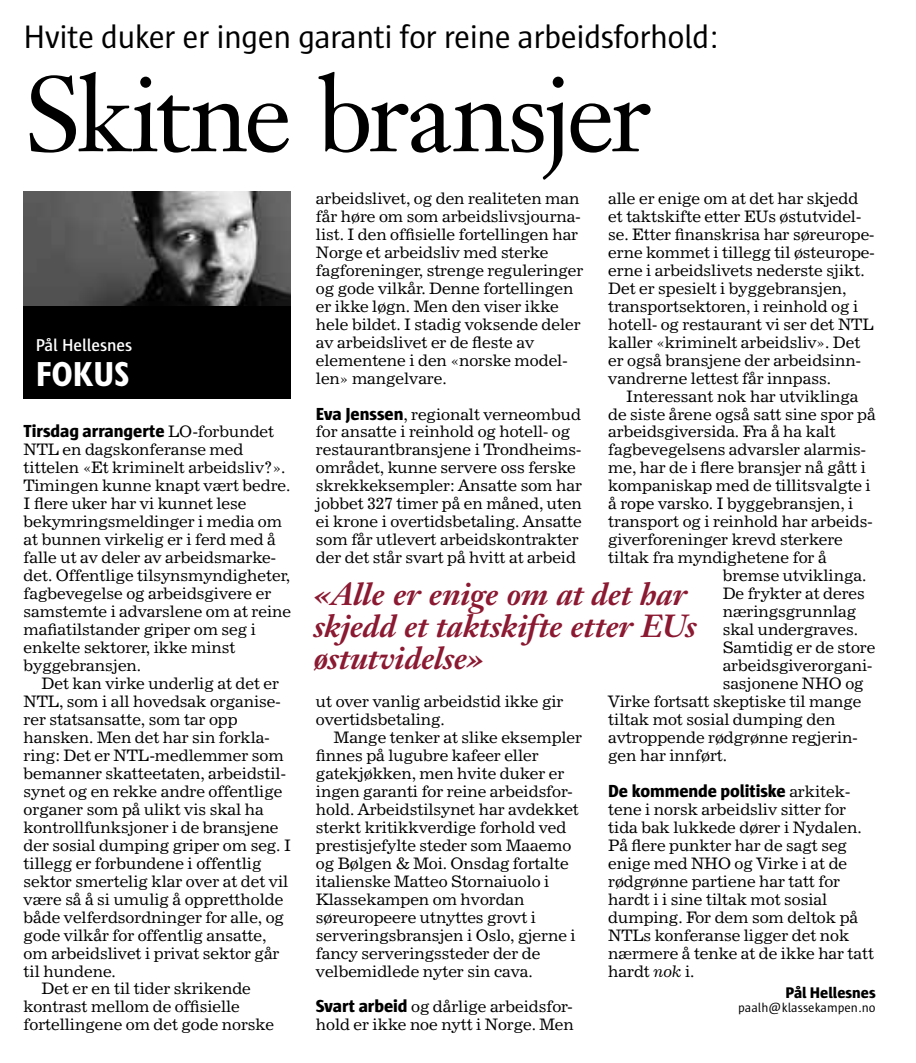
<style>
.page{position:relative;width:916px;height:1063px;background:#fff}
.page>*{position:absolute;margin:0;border:0;box-sizing:border-box;transform-origin:0 0}
.t1{font:105px "Janson Text";letter-spacing:-.04em;color:#000}
.t2{font:700 condensed 35px "Gill Sans";color:#fff}
.t3{font:33.25px "Sun";letter-spacing:-.02em;color:#000}
.t4{font:italic 700 31.5px/31.5px "Janson Text";letter-spacing:-.005em;color:#8b1931}
.t5{font:800 17.85px "Sun";letter-spacing:-.005em;color:#000}
.t6{font:600 17.5px "Sun";letter-spacing:-.005em;color:#fff}
.t7{font:15.75px/18px "News 702 BT";letter-spacing:-.005em;color:#000}
.t8{font:800 15.75px "Sun";color:#000}
.t9{font:13.12px "Sun";color:#000}
.s1{font-family:"News 702 BT";font-weight:400;font-size:15.75px}
.s2{font-family:"Sun";font-weight:800;font-size:17.85px}
.s3{font-style:italic}
</style>
<div class="page">
<div style="left:23px;top:304px;width:268px;height:94px;background:#000"></div>
<img style="left:23px;top:191px;width:268px;height:114px">
<h3 class="t3" style="left:24px;top:19px;width:697px">Hvite duker er ingen garanti for reine arbeidsforhold:</h3>
<h1 class="t1" style="left:24px;top:48px;width:629px">Skitne bransjer</h1>
<p class="t6" style="left:36px;top:335px;width:98px">Pål Hellesnes</p>
<h2 class="t2" style="left:36px;top:353px;width:96px">FOKUS</h2>
<p class="t5" style="left:24px;top:421px;width:252px">Tirsdag arrangerte <span class="s1">LO-forbundet</span></p>
<p class="t7" style="left:24px;top:440px;width:269px">NTL en dagskonferanse med tittelen «Et kriminelt arbeidsliv?».<br>Timingen kunne knapt vært bedre.<br>I flere uker har vi kunnet lese bekymringsmeldinger i media om at bunnen virkelig er i ferd med å falle ut av deler av arbeidsmarke&shy;det. Offentlige tilsynsmyndigheter, fagbevegelse og arbeidsgivere er samstemte i advarslene om at reine mafiatilstander griper om seg i enkelte sektorer, ikke minst byggebransjen.</p>
<p class="t7" style="left:42px;top:674px;width:239px">Det kan virke underlig at det er</p>
<p class="t7" style="left:24px;top:692px;width:258px">NTL, som i all hovedsak organise-</p>
<p class="t7" style="left:24px;top:710px;width:215px">rer statsansatte, som tar opp</p>
<p class="t7" style="left:24px;top:728px;width:247px">hansken. Men det har sin forkla-</p>
<p class="t7" style="left:24px;top:746px;width:262px">ring: Det er NTL-medlemmer som</p>
<p class="t7" style="left:24px;top:763px;width:264px">bemanner skatteetaten, arbeidstil-</p>
<p class="t7" style="left:24px;top:781px;width:260px">synet og en rekke andre offentlige</p>
<p class="t7" style="left:24px;top:799px;width:242px">organer som på ulikt vis skal ha</p>
<p class="t7" style="left:24px;top:817px;width:256px">kontrollfunksjoner i de bransjene</p>
<p class="t7" style="left:24px;top:835px;width:269px">der sosial dumping griper om seg. I</p>
<p class="t7" style="left:24px;top:853px;width:239px">tillegg er forbundene i offentlig</p>
<p class="t7" style="left:24px;top:871px;width:266px">sektor smertelig klar over at det vil</p>
<p class="t7" style="left:24px;top:889px;width:261px">være så å si umulig å opprettholde</p>
<p class="t7" style="left:24px;top:907px;width:262px">både velferdsordninger for alle, og</p>
<p class="t7" style="left:24px;top:925px;width:244px">gode vilkår for offentlig ansatte,</p>
<p class="t7" style="left:24px;top:943px;width:257px">om arbeidslivet i privat sektor går</p>
<p class="t7" style="left:24px;top:961px;width:94px">til hundene.</p>
<p class="t7" style="left:42px;top:979px;width:211px">Det er en til tider skrikende</p>
<p class="t7" style="left:24px;top:997px;width:218px">kontrast mellom de offisielle</p>
<p class="t7" style="left:24px;top:1015px;width:252px">fortellingene om det gode norske</p>
<p class="t7" style="left:316px;top:189px;width:269px">arbeidslivet, og den realiteten man får høre om som arbeidslivsjourna&shy;list. I den offisielle fortellingen har Norge et arbeidsliv med sterke fagforeninger, strenge reguleringer og gode vilkår. Denne fortellingen er ikke løgn. Men den viser ikke hele bildet. I stadig voksende deler av arbeidslivet er de fleste av elementene i den «norske model&shy;len» mangelvare.</p>
<p class="t7" style="left:316px;top:404px;width:267px"><span class="s2">Eva Jenssen</span>, regionalt verneombud for ansatte i reinhold og hotell- og restaurantbransjene i Trondheims&shy;området, kunne servere oss ferske skrekkeksempler: Ansatte som har jobbet 327 timer på en måned, uten ei krone i overtidsbetaling. Ansatte som får utlevert arbeidskontrakter der det står svart på hvitt at arbeid</p>
<p class="t7" style="left:608px;top:189px;width:268px">alle er enige om at det har skjedd et taktskifte etter EUs østutvidel&shy;se. Etter finanskrisa har søreurope&shy;erne kommet i tillegg til østeurope&shy;erne i arbeidslivets nederste sjikt.<br>Det er spesielt i byggebransjen, transportsektoren, i reinhold og i hotell- og restaurant vi ser det NTL kaller «kriminelt arbeidsliv». Det er også bransjene der arbeidsinn&shy;vandrerne lettest får innpass.</p>
<p class="t7" style="left:626px;top:386px;width:234px">Interessant nok har utviklinga</p>
<p class="t7" style="left:608px;top:404px;width:269px">de siste årene også satt sine spor på</p>
<p class="t7" style="left:608px;top:422px;width:229px">arbeidsgiversida. Fra å ha kalt</p>
<p class="t7" style="left:608px;top:440px;width:259px">fagbevegelsens advarsler alarmis-</p>
<p class="t7" style="left:608px;top:458px;width:259px">me, har de i flere bransjer nå gått i</p>
<p class="t7" style="left:608px;top:476px;width:264px">kompaniskap med de tillitsvalgte i</p>
<p class="t7" style="left:608px;top:494px;width:247px">å rope varsko. I byggebransjen, i</p>
<p class="t7" style="left:608px;top:512px;width:266px">transport og i reinhold har arbeids-</p>
<p class="t7" style="left:608px;top:530px;width:236px">giverforeninger krevd sterkere</p>
<p class="t7" style="left:608px;top:548px;width:220px">tiltak fra myndighetene for å</p>
<p class="t7" style="left:722px;top:566px;width:145px">bremse utviklinga.</p>
<p class="t7" style="left:722px;top:584px;width:144px">De frykter at deres</p>
<p class="t7" style="left:722px;top:602px;width:135px">næringsgrunnlag</p>
<p class="t7" style="left:722px;top:620px;width:137px">skal undergraves.</p>
<p class="t7" style="left:722px;top:638px;width:154px">Samtidig er de store</p>
<p class="t7" style="left:722px;top:656px;width:151px">arbeidsgiverorgani-</p>
<p class="t7" style="left:722px;top:674px;width:142px">sasjonene NHO og</p>
<p class="t7" style="left:608px;top:692px;width:255px">Virke fortsatt skeptiske til mange</p>
<p class="t7" style="left:608px;top:710px;width:229px">tiltak mot sosial dumping den</p>
<p class="t7" style="left:608px;top:728px;width:251px">avtroppende rødgrønne regjerin-</p>
<p class="t7" style="left:608px;top:746px;width:120px">gen har innført.</p>
<p class="t5" style="left:608px;top:780px;width:243px">De kommende politiske <span class="s1">arkitek-</span></p>
<p class="t7" style="left:608px;top:799px;width:267px">tene i norsk arbeidsliv sitter for tida bak lukkede dører i Nydalen.<br>På flere punkter har de sagt seg enige med NHO og Virke i at de rødgrønne partiene har tatt for hardt i i sine tiltak mot sosial dumping. For dem som deltok på<br>NTLs konferanse ligger det nok nærmere å tenke at de ikke har tatt hardt <span class="s3">nok</span> i.</p>
<p class="t8" style="left:785px;top:983px;width:92px">Pål Hellesnes</p>
<p class="t9" style="left:738px;top:1000px;width:139px">paalh@klassekampen.no</p>
<h3 class="t4" style="left:314px;top:578px;width:384px">«Alle er enige om at det har skjedd et taktskifte etter EUs østutvidelse»</h3>
<p class="t7" style="left:316px;top:692px;width:249px">ut over vanlig arbeidstid ikke gir overtidsbetaling.</p>
<p class="t7" style="left:316px;top:728px;width:268px;text-indent:18px">Mange tenker at slike eksempler finnes på lugubre kafeer eller gatekjøkken, men hvite duker er ingen garanti for reine arbeidsfor&shy;hold. Arbeidstilsynet har avdekket sterkt kritikkverdige forhold ved prestisjefylte steder som Maaemo og Bølgen &amp; Moi. Onsdag fortalte italienske Matteo Stornaiuolo i<br>Klassekampen om hvordan søreuropeere utnyttes grovt i serveringsbransjen i Oslo, gjerne i fancy serveringssteder der de velbemidlede nyter sin cava.</p>
<p class="t7" style="left:316px;top:997px;width:259px"><span class="s2">Svart arbeid</span> og dårlige arbeidsfor&shy;hold er ikke noe nytt i Norge. Men</p>
</div>
